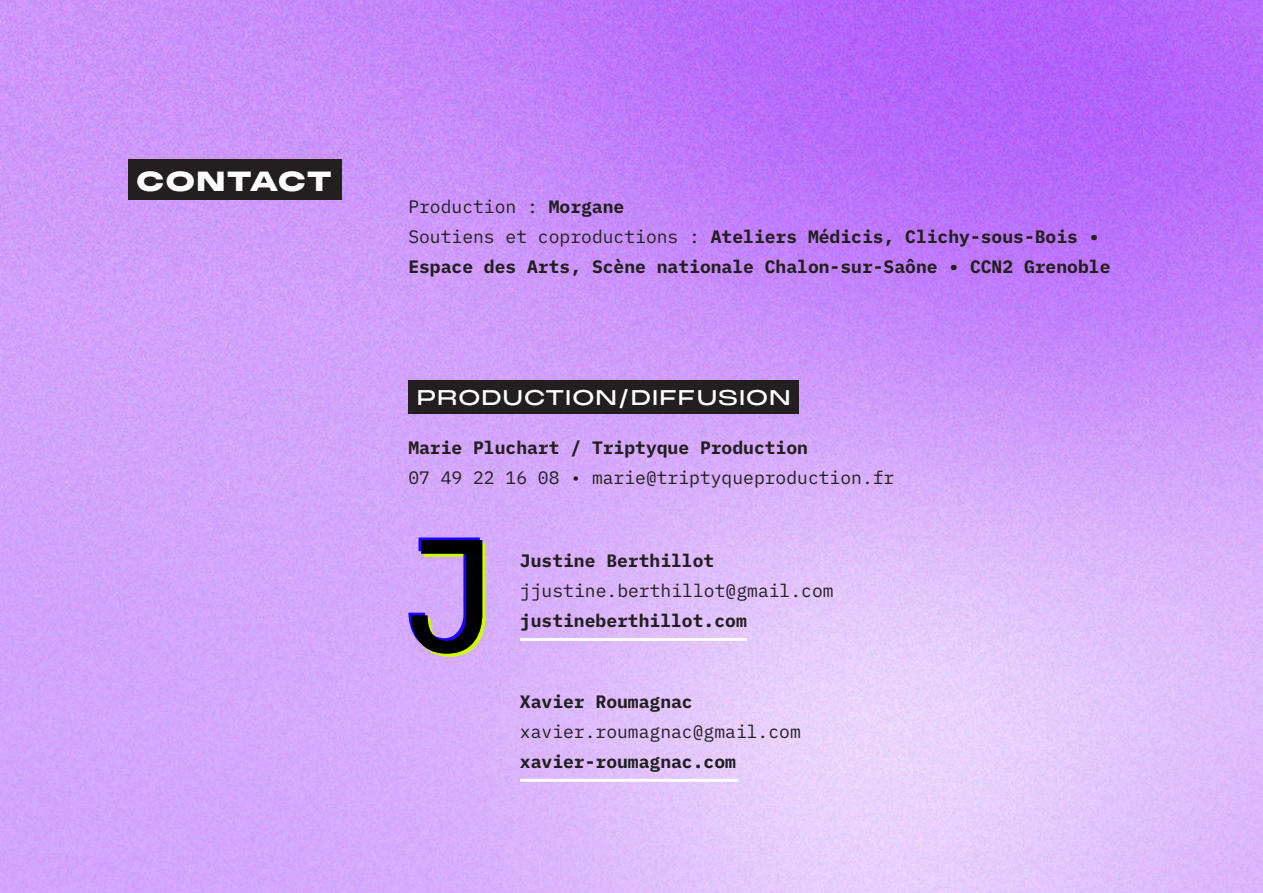
<style>
.page{position:relative;width:1263px;height:893px;background:#fff}
.page>*{position:absolute;margin:0;border:0;box-sizing:border-box;transform-origin:0 0}
.t1{font:900 27px "PP Monument Extended";letter-spacing:.03em;color:#fff}
.t2{font:21px "PP Monument Extended";letter-spacing:.03em;color:#fff}
.t3{font:700 18px/30px "IBM Plex Mono";color:#231f20}
.t4{font:18px "IBM Plex Mono";color:#231f20}
.s1{font-weight:400}
</style>
<div class="page">
<img style="left:0;top:0;width:1263px;height:893px">
<hr style="left:520px;top:638px;width:227px;height:3px;background:#fff">
<hr style="left:520px;top:779px;width:218px;height:3px;background:#fff">
<div style="left:408px;top:380px;width:391px;height:34px;background:#231f20"></div>
<div style="left:128px;top:159px;width:213px;height:40px;background:#231f20"></div>
<svg style="left:407px;top:537px;width:80px;height:120px;background:#806a96"></svg>
<h1 class="t1" style="left:136px;top:162px;width:198px">CONTACT</h1>
<p class="t3" style="left:408px;top:191px;width:703px"><span class="s1">Production :</span> Morgane<br><span class="s1">Soutiens et coproductions :</span> Ateliers Médicis, Clichy-sous-Bois •<br>Espace des Arts, Scène nationale Chalon-sur-Saône • CCN2 Grenoble</p>
<p class="t2" style="left:417px;top:383px;width:375px">PRODUCTION/DIFFUSION</p>
<p class="t3" style="left:408px;top:431px;width:401px">Marie Pluchart / Triptyque Production</p>
<p class="t4" style="left:408px;top:464px;width:488px">07 49 22 16 08 • marie@triptyqueproduction.fr</p>
<p class="t3" style="left:520px;top:544px;width:196px">Justine Berthillot</p>
<p class="t4" style="left:520px;top:577px;width:315px">jjustine.berthillot@gmail.com</p>
<p class="t3" style="left:520px;top:604px;width:228px">justineberthillot.com</p>
<p class="t3" style="left:520px;top:685px;width:174px">Xavier Roumagnac</p>
<p class="t4" style="left:520px;top:718px;width:282px">xavier.roumagnac@gmail.com</p>
<p class="t3" style="left:520px;top:745px;width:217px">xavier-roumagnac.com</p>
</div>
